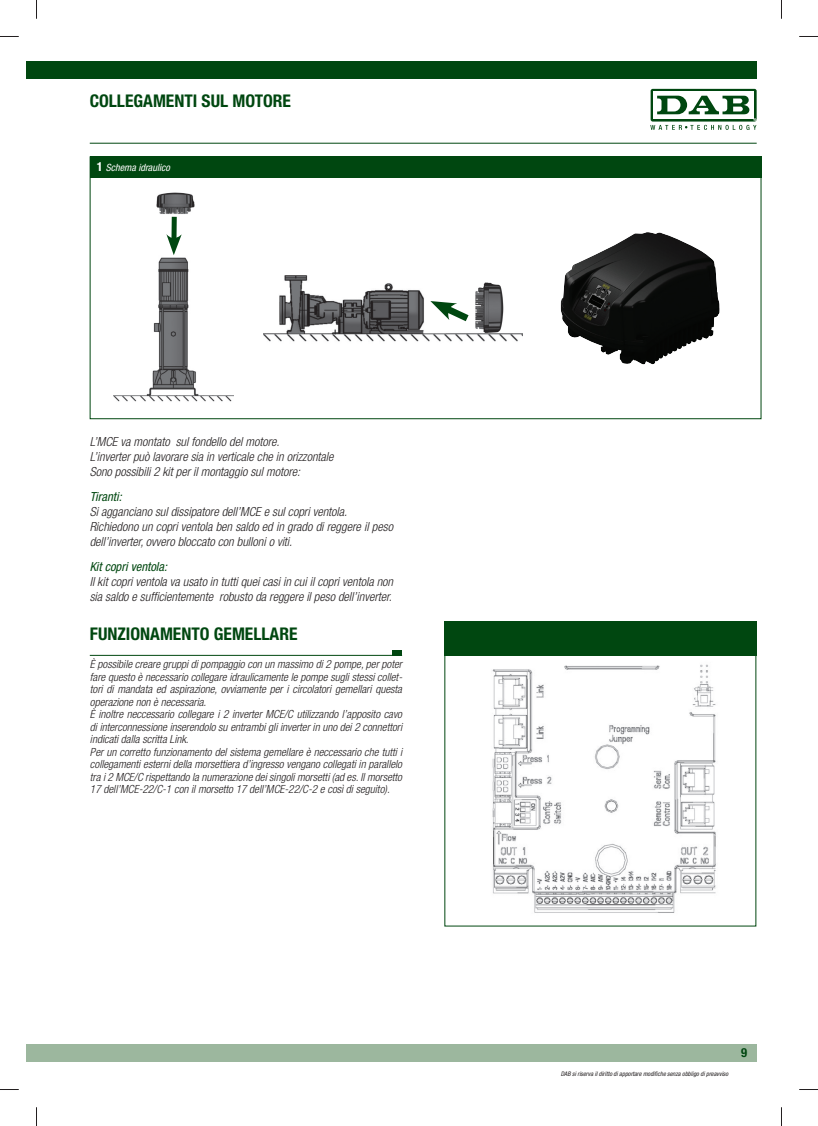
<style>
.page{position:relative;width:818px;height:1126px;background:#fff}
.page>*{position:absolute;margin:0;border:0;box-sizing:border-box;transform-origin:0 0}
.t1{font:700 condensed 17.5px "Helvetica Neue LT";color:#004710}
.t2{font:italic 300 condensed 12.5px/15px "Helvetica Neue LT";color:#231f20}
.t3{font:italic condensed 12.5px "Helvetica Neue LT";color:#004710}
.t4{font:700 condensed 12.5px "Helvetica Neue LT";color:#004710}
.t5{font:italic 300 condensed 11.25px/12.5px "Helvetica Neue LT";color:#231f20}
.t6{font:italic condensed 10px "Helvetica Neue LT";color:#fff}
.t7{font:italic condensed 6.25px "Helvetica Neue LT";color:#231f20}
.s1{font-weight:700;font-style:normal;font-size:12.5px}
</style>
<div class="page">
<div style="left:36px;top:1043px;width:720px;height:18px;background:#9cb79e"></div>
<div style="left:26px;top:1043px;width:10px;height:18px;background:#9cb79e"></div>
<div style="left:90px;top:156px;width:670px;height:22px;background:#004710"></div>
<hr style="left:90px;top:143px;width:666px;height:1px;background:#004710">
<img style="left:113px;top:192px;width:120px;height:210px">
<div style="left:171px;top:217px;width:6px;height:26px;background:#004710"></div>
<svg style="left:166px;top:234px;width:15px;height:21px"></svg>
<img style="left:263px;top:275px;width:259px;height:67px">
<svg style="left:430px;top:298px;width:45px;height:29px"></svg>
<img style="left:560px;top:232px;width:159px;height:133px">
<div style="left:392px;top:650px;width:10px;height:5px;background:#004710"></div>
<hr style="left:90px;top:655px;width:312px;height:1px;background:#004710">
<div style="left:26px;top:61px;width:730px;height:18px;background:#004710"></div>
<div style="left:650px;top:89px;width:106px;height:32px;background:#004710;border-radius:2px"></div>
<div style="left:652px;top:91px;width:101px;height:28px;background:#fff"></div>
<svg style="left:650px;top:96px;width:106px;height:34px"></svg>
<div style="left:444px;top:621px;width:312px;height:34px;background:#004710"></div>
<img style="left:492px;top:664px;width:224px;height:249px">
<svg style="left:0;top:36px;width:19px;height:1px"></svg>
<svg style="left:799px;top:36px;width:18px;height:1px"></svg>
<svg style="left:0;top:1089px;width:19px;height:1px"></svg>
<svg style="left:799px;top:1089px;width:18px;height:1px"></svg>
<svg style="left:36px;top:0;width:1px;height:19px"></svg>
<svg style="left:36px;top:1107px;width:1px;height:18px"></svg>
<h1 class="t1" style="left:90px;top:94px;width:203px">COLLEGAMENTI SUL MOTORE</h1>
<p class="t6" style="left:97px;top:164px;width:74px"><span class="s1">1</span> Schema idraulico</p>
<p class="t2" style="left:90px;top:435px;width:245px">L’MCE va montato sul fondello del motore.<br>L’inverter può lavorare sia in verticale che in orizzontale<br>Sono possibili 2 kit per il montaggio sul motore:</p>
<p class="t3" style="left:90px;top:492px;width:33px">Tiranti:</p>
<p class="t2" style="left:90px;top:505px;width:304px">Si agganciano sul dissipatore dell’MCE e sul copri ventola.<br>Richiedono un copri ventola ben saldo ed in grado di reggere il peso dell’inverter, ovvero bloccato con bulloni o viti.</p>
<p class="t3" style="left:90px;top:562px;width:79px">Kit copri ventola:</p>
<p class="t2" style="left:90px;top:575px;width:305px">Il kit copri ventola va usato in tutti quei casi in cui il copri ventola non sia saldo e sufficientemente robusto da reggere il peso dell’inverter.</p>
<h1 class="t1" style="left:90px;top:627px;width:209px">FUNZIONAMENTO GEMELLARE</h1>
<p class="t5" style="left:90px;top:659px;width:313px">È possibile creare gruppi di pompaggio con un massimo di 2 pompe, per poter fare questo è necessario collegare idraulicamente le pompe sugli stessi collet&shy;tori di mandata ed aspirazione, ovviamente per i circolatori gemellari questa operazione non è necessaria.<br>È inoltre neccessario collegare i 2 inverter MCE/C utilizzando l’apposito cavo di interconnessione inserendolo su entrambi gli inverter in uno dei 2 connettori indicati dalla scritta Link.<br>Per un corretto funzionamento del sistema gemellare è neccessario che tutti i collegamenti esterni della morsettiera d’ingresso vengano collegati in parallelo tra i 2 MCE/C rispettando la numerazione dei singoli morsetti (ad es. Il morsetto 17 dell’MCE-22/C-1 con il morsetto 17 dell’MCE-22/C-2 e così di seguito).</p>
<p class="t7" style="left:560px;top:1071px;width:169px">DAB si riserva il diritto di apportare modifiche senza obbligo di preavviso</p>
<p class="t4" style="left:740px;top:1047px;width:7px">9</p>
</div>
